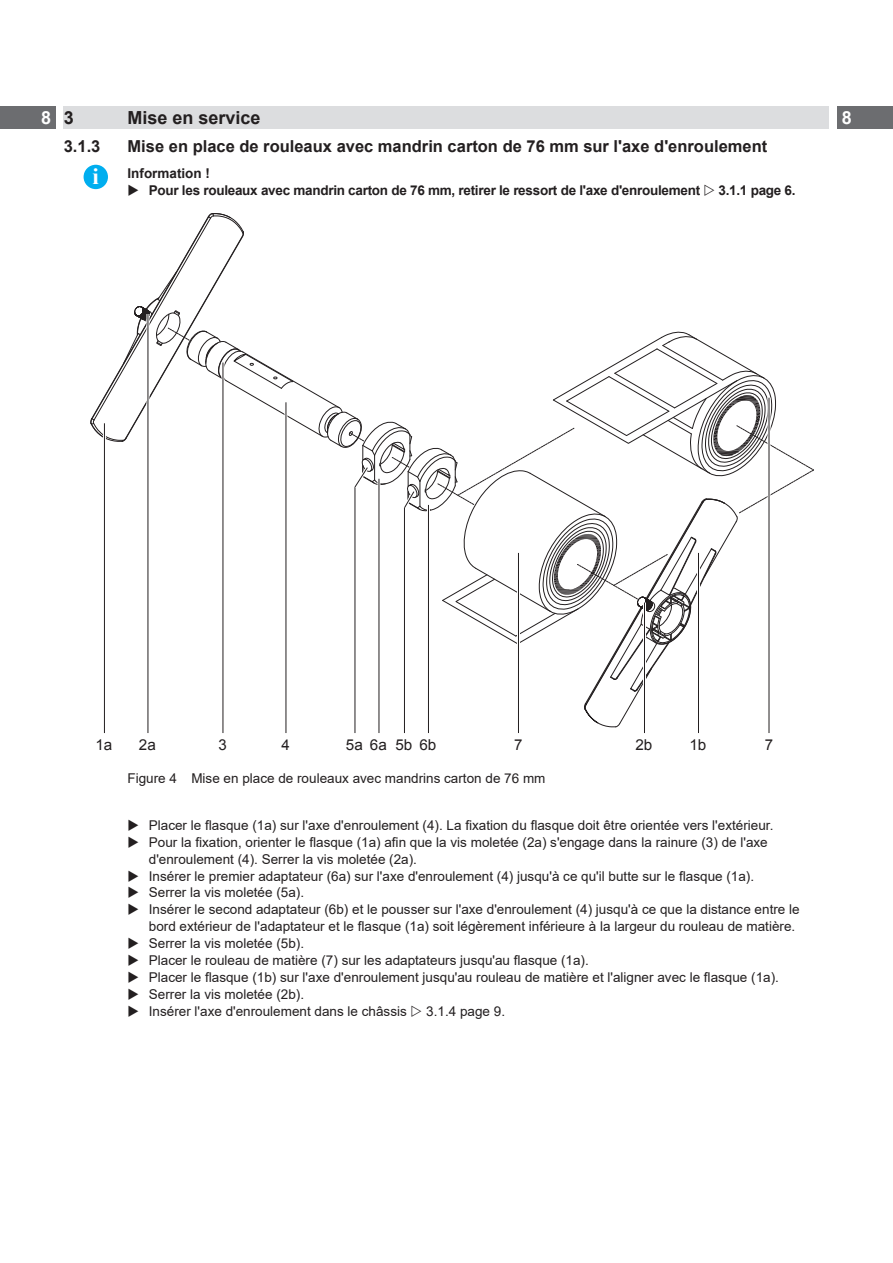
<style>
.page{position:relative;width:893px;height:1263px;background:#fff}
.page>*{position:absolute;margin:0;border:0;box-sizing:border-box;transform-origin:0 0}
.t1{font:700 22.95px "Times New Roman";color:#fff}
.Ueb1{font:700 18px "Arial";color:#231f20}
.t2{font:700 18px "Arial";color:#fff}
.t3{font:700 16.5px "Arial";color:#231f20}
.t4{font:15px "Arial";color:#231f20}
.t5{font:13.5px/16.8px "Arial";color:#231f20}
.Hinweis{font:700 13.5px "Arial";letter-spacing:-.02em;color:#231f20}
.Hinweis-2{font:700 13.5px "Arial";color:#231f20}
</style>
<div class="page">
<div style="left:64px;top:106px;width:765px;height:23px;background:#dcdddf"></div>
<div style="left:0;top:106px;width:55px;height:23px;background:#6c6d70"></div>
<div style="left:838px;top:106px;width:55px;height:23px;background:#6c6d70"></div>
<div style="left:84px;top:165px;width:24px;height:24px;background:#00aeef;border-radius:50%"></div>
<svg style="left:90px;top:213px;width:724px;height:520px"></svg>
<p class="Ueb1" style="left:64px;top:105px;width:12px">3</p>
<p class="Ueb1" style="left:128px;top:105px;width:135px">Mise en service</p>
<h2 class="t2" style="left:41px;top:105px;width:12px">8</h2>
<h2 class="t2" style="left:842px;top:105px;width:12px">8</h2>
<p class="t3" style="left:64px;top:135px;width:38px">3.1.3</p>
<p class="t3" style="left:128px;top:135px;width:641px">Mise en place de rouleaux avec mandrin carton de 76 mm sur l'axe d'enroulement</p>
<p class="t1" style="left:92px;top:160px;width:8px">i</p>
<p class="Hinweis-2" style="left:128px;top:164px;width:84px">Information !</p>
<p class="Hinweis" style="left:149px;top:181px;width:553px">Pour les rouleaux avec mandrin carton de 76 mm, retirer le ressort de l'axe d'enroulement</p>
<p class="Hinweis" style="left:718px;top:181px;width:79px">3.1.1 page 6.</p>
<p class="t4" style="left:95px;top:735px;width:18px">1a</p>
<p class="t4" style="left:139px;top:735px;width:18px">2a</p>
<p class="t4" style="left:219px;top:735px;width:10px">3</p>
<p class="t4" style="left:282px;top:735px;width:10px">4</p>
<p class="t4" style="left:346px;top:735px;width:92px">5a 6a 5b 6b</p>
<p class="t4" style="left:514px;top:735px;width:10px">7</p>
<p class="t4" style="left:635px;top:735px;width:18px">2b</p>
<p class="t4" style="left:689px;top:735px;width:18px">1b</p>
<p class="t4" style="left:765px;top:735px;width:10px">7</p>
<p class="t5" style="left:128px;top:770px;width:419px">Figure 4 Mise en place de rouleaux avec mandrins carton de 76 mm</p>
<p class="t5" style="left:149px;top:817px;width:626px">Placer le flasque (1a) sur l'axe d'enroulement (4). La fixation du flasque doit être orientée vers l'extérieur.</p>
<p class="t5" style="left:149px;top:834px;width:620px">Pour la fixation, orienter le flasque (1a) afin que la vis moletée (2a) s'engage dans la rainure (3) de l'axe d'enroulement (4). Serrer la vis moletée (2a).</p>
<p class="t5" style="left:149px;top:867px;width:607px">Insérer le premier adaptateur (6a) sur l'axe d'enroulement (4) jusqu'à ce qu'il butte sur le flasque (1a).</p>
<p class="t5" style="left:149px;top:884px;width:157px">Serrer la vis moletée (5a).</p>
<p class="t5" style="left:149px;top:901px;width:652px">Insérer le second adaptateur (6b) et le pousser sur l'axe d'enroulement (4) jusqu'à ce que la distance entre le bord extérieur de l'adaptateur et le flasque (1a) soit légèrement inférieure à la largeur du rouleau de matière.</p>
<p class="t5" style="left:149px;top:935px;width:157px">Serrer la vis moletée (5b).</p>
<p class="t5" style="left:149px;top:952px;width:442px">Placer le rouleau de matière (7) sur les adaptateurs jusqu'au flasque (1a).</p>
<p class="t5" style="left:149px;top:969px;width:632px">Placer le flasque (1b) sur l'axe d'enroulement jusqu'au rouleau de matière et l'aligner avec le flasque (1a).</p>
<p class="t5" style="left:149px;top:985px;width:157px">Serrer la vis moletée (2b).</p>
<p class="t5" style="left:149px;top:1002px;width:260px">Insérer l'axe d'enroulement dans le châssis</p>
<p class="t5" style="left:426px;top:1002px;width:80px">3.1.4 page 9.</p>
</div>
